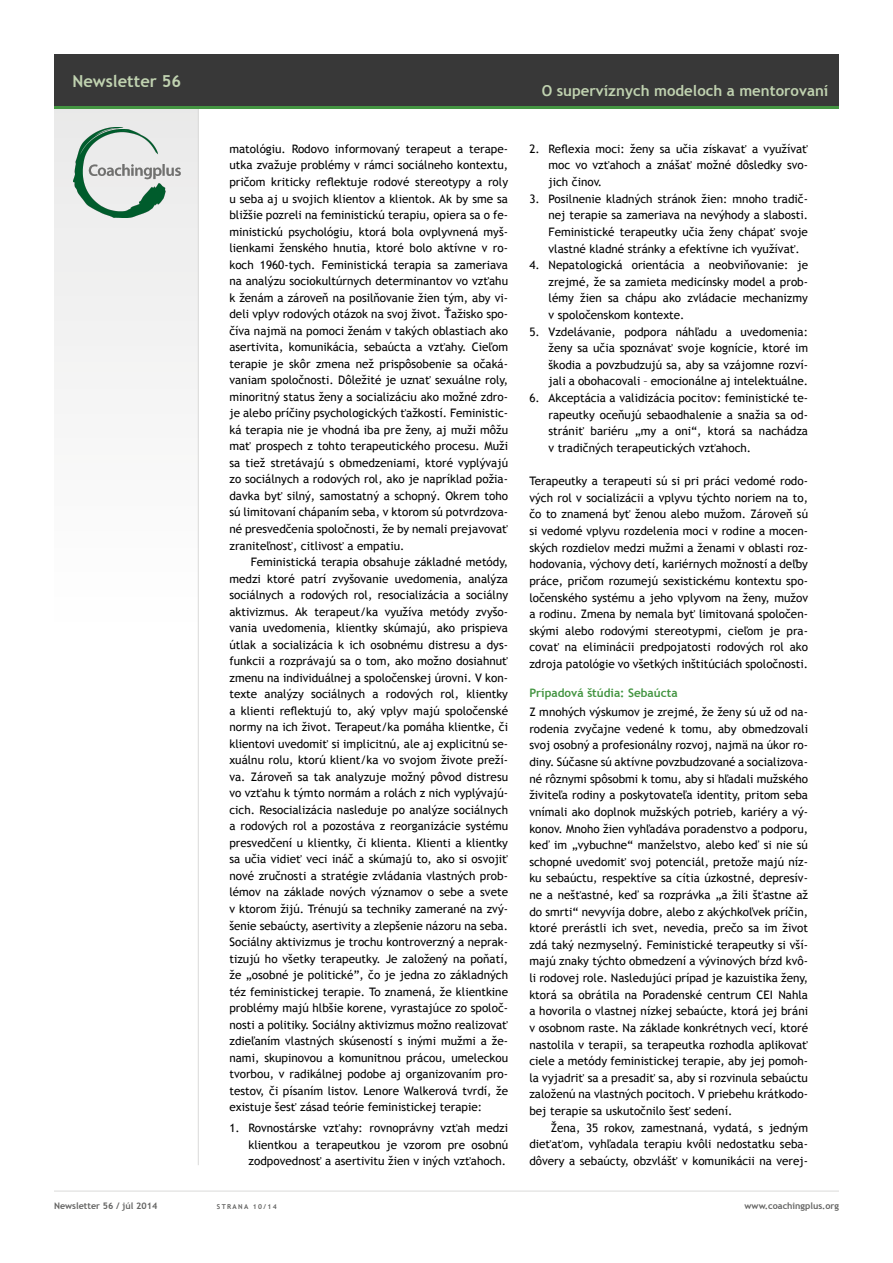
<style>
.page{position:relative;width:893px;height:1263px;background:#fff}
.page>*{position:absolute;margin:0;border:0;box-sizing:border-box;transform-origin:0 0}
.t1{font:700 16.5px "Trebuchet MS";color:#c0d2b0}
.t2{font:700 15px "Trebuchet MS";color:#c0d2b0}
.t3{font:11.7px/16.5px "Trebuchet MS";color:#000;text-align:justify}
.t4{font:700 11.7px "Trebuchet MS";color:#449542}
.t5{font:700 9px "Trebuchet MS";color:#636362}
.t6{font:700 6.75px "Trebuchet MS";letter-spacing:.2em;color:#636362}
</style>
<div class="page">
<div style="left:54px;top:106px;width:145px;height:525px;background:#f5f5f5"></div>
<hr style="left:54px;top:1191px;width:785px;height:1px;background:#dadad9">
<hr style="left:198px;top:108px;width:1px;height:1057px;background:#dadad9">
<div style="left:54px;top:54px;width:785px;height:53px;background:#383838"></div>
<hr style="left:54px;top:106px;width:785px;height:3px;background:#449542">
<img style="left:74px;top:127px;width:106px;height:91px">
<h1 class="t1" style="left:72px;top:70px;width:110px">Newsletter 56</h1>
<p class="t3" style="left:229px;top:141px;width:280px">matológiu. Rodovo informovaný terapeut a terape&shy;utka zvažuje problémy v rámci sociálneho kontextu, pričom kriticky reflektuje rodové stereotypy a roly u seba aj u svojich klientov a klientok. Ak by sme sa bližšie pozreli na feministickú terapiu, opiera sa o fe&shy;ministickú psychológiu, ktorá bola ovplyvnená myš&shy;lienkami ženského hnutia, ktoré bolo aktívne v ro&shy;koch 1960-tych. Feministická terapia sa zameriava na analýzu sociokultúrnych determinantov vo vzťahu k ženám a zároveň na posilňovanie žien tým, aby vi&shy;deli vplyv rodových otázok na svoj život. Ťažisko spo&shy;číva najmä na pomoci ženám v takých oblastiach ako asertivita, komunikácia, sebaúcta a vzťahy. Cieľom terapie je skôr zmena než prispôsobenie sa očaká&shy;vaniam spoločnosti. Dôležité je uznať sexuálne roly, minoritný status ženy a socializáciu ako možné zdro&shy;je alebo príčiny psychologických ťažkostí. Feministic&shy;ká terapia nie je vhodná iba pre ženy, aj muži môžu mať prospech z tohto terapeutického procesu. Muži sa tiež stretávajú s obmedzeniami, ktoré vyplývajú zo sociálnych a rodových rol, ako je napríklad požia&shy;davka byť silný, samostatný a schopný. Okrem toho sú limitovaní chápaním seba, v ktorom sú potvrdzova&shy;né presvedčenia spoločnosti, že by nemali prejavovať zraniteľnosť, citlivosť a empatiu.</p>
<p class="t3" style="left:229px;top:554px;width:280px;text-indent:21px">Feministická terapia obsahuje základné metódy, medzi ktoré patrí zvyšovanie uvedomenia, analýza sociálnych a rodových rol, resocializácia a sociálny aktivizmus. Ak terapeut/ka využíva metódy zvyšo&shy;vania uvedomenia, klientky skúmajú, ako prispieva útlak a socializácia k ich osobnému distresu a dys&shy;funkcii a rozprávajú sa o tom, ako možno dosiahnuť zmenu na individuálnej a spoločenskej úrovni. V kon&shy;texte analýzy sociálnych a rodových rol, klientky a klienti reflektujú to, aký vplyv majú spoločenské normy na ich život. Terapeut/ka pomáha klientke, či klientovi uvedomiť si implicitnú, ale aj explicitnú se&shy;xuálnu rolu, ktorú klient/ka vo svojom živote preží&shy;va. Zároveň sa tak analyzuje možný pôvod distresu vo vzťahu k týmto normám a rolách z nich vyplývajú&shy;cich. Resocializácia nasleduje po analýze sociálnych a rodových rol a pozostáva z reorganizácie systému presvedčení u klientky, či klienta. Klienti a klientky sa učia vidieť veci ináč a skúmajú to, ako si osvojiť nové zručnosti a stratégie zvládania vlastných prob&shy;lémov na základe nových významov o sebe a svete v ktorom žijú. Trénujú sa techniky zamerané na zvý&shy;šenie sebaúcty, asertivity a zlepšenie názoru na seba.<br>Sociálny aktivizmus je trochu kontroverzný a neprak&shy;tizujú ho všetky terapeutky. Je založený na poňatí, že „osobné je politické”, čo je jedna zo základných téz feministickej terapie. To znamená, že klientkine problémy majú hlbšie korene, vyrastajúce zo spoloč&shy;nosti a politiky. Sociálny aktivizmus možno realizovať zdieľaním vlastných skúseností s inými mužmi a že&shy;nami, skupinovou a komunitnou prácou, umeleckou tvorbou, v radikálnej podobe aj organizovaním pro&shy;testov, či písaním listov. Lenore Walkerová tvrdí, že existuje šesť zásad teórie feministickej terapie:</p>
<p class="t3" style="left:249px;top:1120px;width:261px;text-indent:-19px">1. Rovnostárske vzťahy: rovnoprávny vzťah medzi klientkou a terapeutkou je vzorom pre osobnú zodpovednosť a asertivitu žien v iných vzťahoch.</p>
<p class="t2" style="left:542px;top:81px;width:288px">O supervíznych modeloch a mentorovaní</p>
<p class="t3" style="left:548px;top:141px;width:261px;text-indent:-19px">2. Reflexia moci: ženy sa učia získavať a využívať moc vo vzťahoch a znášať možné dôsledky svo&shy;jich činov.</p>
<p class="t3" style="left:548px;top:190px;width:261px;text-indent:-19px">3. Posilnenie kladných stránok žien: mnoho tradič&shy;nej terapie sa zameriava na nevýhody a slabosti.<br>Feministické terapeutky učia ženy chápať svoje vlastné kladné stránky a efektívne ich využívať.</p>
<p class="t3" style="left:548px;top:257px;width:261px;text-indent:-19px">4. Nepatologická orientácia a neobviňovanie: je zrejmé, že sa zamieta medicínsky model a prob&shy;lémy žien sa chápu ako zvládacie mechanizmy v spoločenskom kontexte.</p>
<p class="t3" style="left:548px;top:323px;width:261px;text-indent:-19px">5. Vzdelávanie, podpora náhľadu a uvedomenia: ženy sa učia spoznávať svoje kognície, ktoré im škodia a povzbudzujú sa, aby sa vzájomne rozví&shy;jali a obohacovali – emocionálne aj intelektuálne.</p>
<p class="t3" style="left:548px;top:390px;width:261px;text-indent:-19px">6. Akceptácia a validizácia pocitov: feministické te&shy;rapeutky oceňujú sebaodhalenie a snažia sa od&shy;strániť bariéru „my a oni“, ktorá sa nachádza v tradičných terapeutických vzťahoch.</p>
<p class="t3" style="left:529px;top:473px;width:280px">Terapeutky a terapeuti sú si pri práci vedomé rodo&shy;vých rol v socializácii a vplyvu týchto noriem na to, čo to znamená byť ženou alebo mužom. Zároveň sú si vedomé vplyvu rozdelenia moci v rodine a mocen&shy;ských rozdielov medzi mužmi a ženami v oblasti roz&shy;hodovania, výchovy detí, kariérnych možností a deľby práce, pričom rozumejú sexistickému kontextu spo&shy;ločenského systému a jeho vplyvom na ženy, mužov a rodinu. Zmena by nemala byť limitovaná spoločen&shy;skými alebo rodovými stereotypmi, cieľom je pra&shy;covať na eliminácii predpojatosti rodových rol ako zdroja patológie vo všetkých inštitúciách spoločnosti.</p>
<p class="t4" style="left:529px;top:685px;width:150px">Prípadová štúdia: Sebaúcta</p>
<p class="t3" style="left:529px;top:704px;width:280px">Z mnohých výskumov je zrejmé, že ženy sú už od na&shy;rodenia zvyčajne vedené k tomu, aby obmedzovali svoj osobný a profesionálny rozvoj, najmä na úkor ro&shy;diny. Súčasne sú aktívne povzbudzované a socializova&shy;né rôznymi spôsobmi k tomu, aby si hľadali mužského živiteľa rodiny a poskytovateľa identity, pritom seba vnímali ako doplnok mužských potrieb, kariéry a vý&shy;konov. Mnoho žien vyhľadáva poradenstvo a podporu, keď im „vybuchne“ manželstvo, alebo keď si nie sú schopné uvedomiť svoj potenciál, pretože majú níz&shy;ku sebaúctu, respektíve sa cítia úzkostné, depresív&shy;ne a nešťastné, keď sa rozprávka „a žili šťastne až do smrti“ nevyvíja dobre, alebo z akýchkoľvek príčin, ktoré prerástli ich svet, nevedia, prečo sa im život zdá taký nezmyselný. Feministické terapeutky si vší&shy;majú znaky týchto obmedzení a vývinových bŕzd kvô&shy;li rodovej role. Nasledujúci prípad je kazuistika ženy, ktorá sa obrátila na Poradenské centrum CEI Nahla a hovorila o vlastnej nízkej sebaúcte, ktorá jej bráni v osobnom raste. Na základe konkrétnych vecí, ktoré nastolila v terapii, sa terapeutka rozhodla aplikovať ciele a metódy feministickej terapie, aby jej pomoh&shy;la vyjadriť sa a presadiť sa, aby si rozvinula sebaúctu založenú na vlastných pocitoch. V priebehu krátkodo&shy;bej terapie sa uskutočnilo šesť sedení.</p>
<p class="t3" style="left:529px;top:1119px;width:280px;text-indent:21px">Žena, 35 rokov, zamestnaná, vydatá, s jedným dieťaťom, vyhľadala terapiu kvôli nedostatku seba&shy;dôvery a sebaúcty, obzvlášť v komunikácii na verej-</p>
<p class="t5" style="left:54px;top:1200px;width:105px">Newsletter 56 / júl 2014</p>
<p class="t6" style="left:217px;top:1202px;width:17px">strana</p>
<p class="t6" style="left:253px;top:1202px;width:25px">10/14</p>
<p class="t5" style="left:745px;top:1200px;width:96px">www.coachingplus.org</p>
</div>
